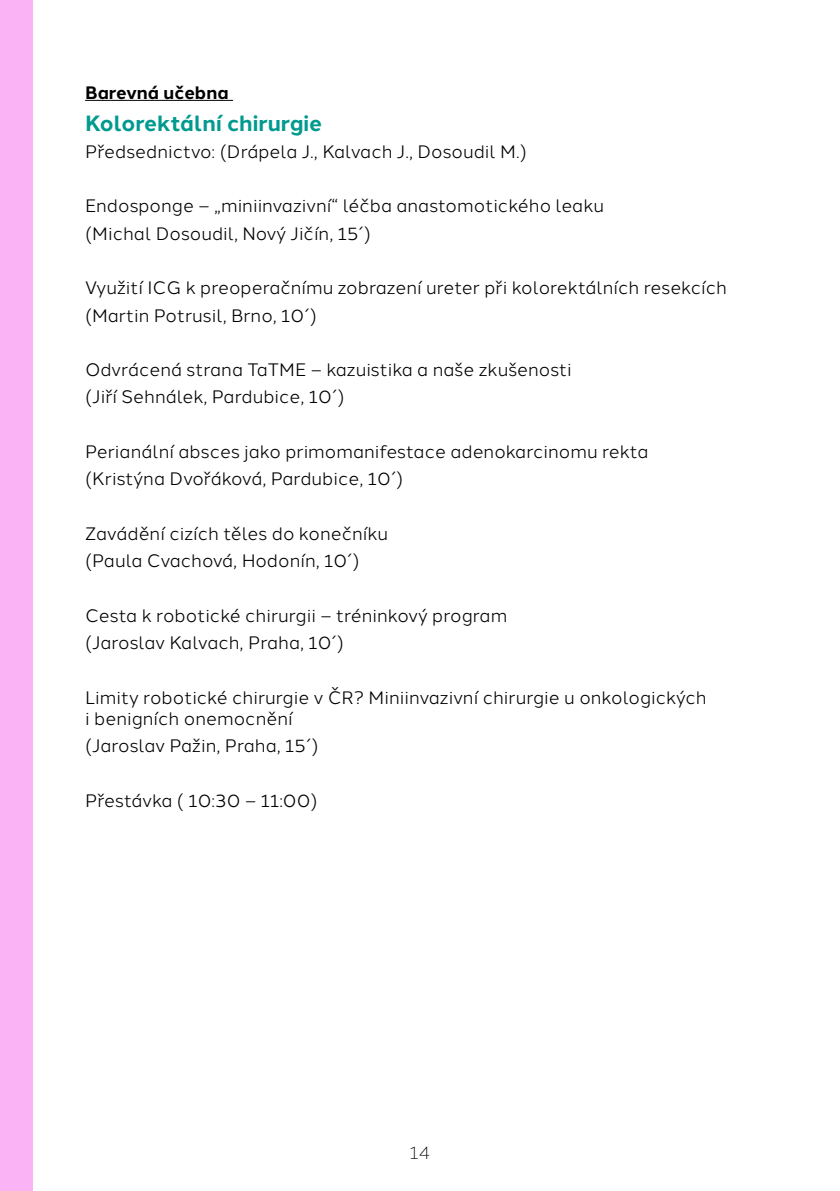
<style>
.page{position:relative;width:840px;height:1191px;background:#fff}
.page>*{position:absolute;margin:0;border:0;box-sizing:border-box;transform-origin:0 0}
.t1{font:700 22px "Halcom";color:#009a8e}
.t2{font:18px/27.2px "Halcom";color:#000}
.t3{font:700 18px "Halcom";color:#000}
.t4{font:300 18px "Halcom";color:#000}
</style>
<div class="page">
<hr style="left:85px;top:100px;width:148px;height:1px;background:#000">
<div style="left:0;top:0;width:33px;height:1191px;background:#fab4f5"></div>
<p class="t3" style="left:85px;top:78px;width:145px">Barevná učebna</p>
<p class="t1" style="left:85px;top:105px;width:238px">Kolorektální chirurgie</p>
<p class="t2" style="left:85px;top:136px;width:443px">Předsednictvo: (Drápela J., Kalvach J., Dosoudil M.)</p>
<p class="t2" style="left:85px;top:191px;width:520px">Endosponge – „miniinvazivní“ léčba anastomotického leaku (Michal Dosoudil, Nový Jičín, 15´)</p>
<p class="t2" style="left:85px;top:273px;width:643px">Využití ICG k preoperačnímu zobrazení ureter při kolorektálních resekcích (Martin Potrusil, Brno, 10´)</p>
<p class="t2" style="left:85px;top:354px;width:488px">Odvrácená strana TaTME – kazuistika a naše zkušenosti (Jiří Sehnálek, Pardubice, 10´)</p>
<p class="t2" style="left:85px;top:436px;width:564px">Perianální absces jako primomanifestace adenokarcinomu rekta (Kristýna Dvořáková, Pardubice, 10´)</p>
<p class="t2" style="left:85px;top:518px;width:304px">Zavádění cizích těles do konečníku (Paula Cvachová, Hodonín, 10´)</p>
<p class="t2" style="left:85px;top:600px;width:423px">Cesta k robotické chirurgii – tréninkový program (Jaroslav Kalvach, Praha, 10´)</p>
<p class="t2" style="left:85px;top:684px;width:622px;line-height:21.6px">Limity robotické chirurgie v ČR? Miniinvazivní chirurgie u onkologických i benigních onemocnění</p>
<p class="t2" style="left:85px;top:731px;width:235px">(Jaroslav Pažin, Praha, 15´)</p>
<p class="t2" style="left:85px;top:785px;width:234px">Přestávka ( 10:30 – 11:00)</p>
<p class="t4" style="left:409px;top:1138px;width:23px">14</p>
</div>
